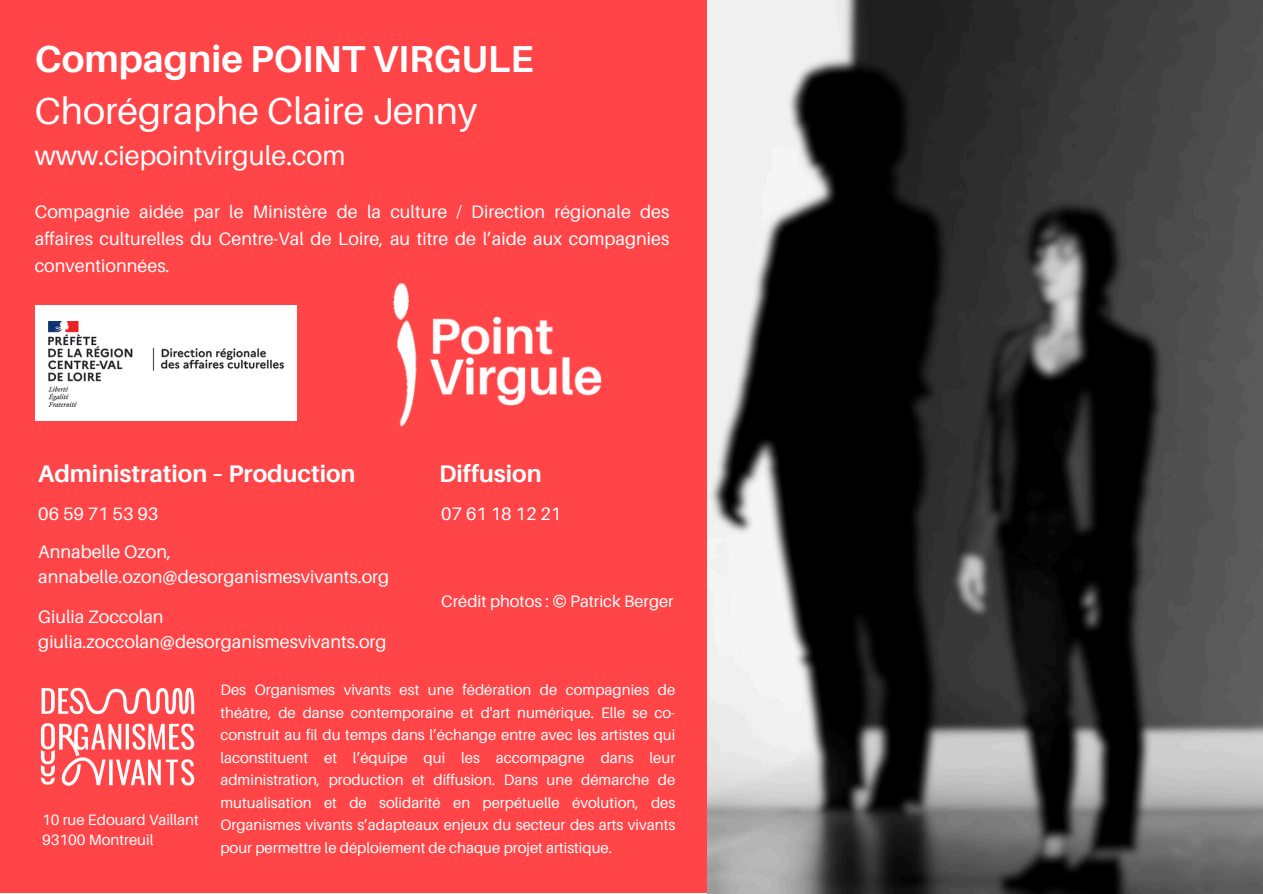
<style>
.page{position:relative;width:1263px;height:894px;background:#fff}
.page>*{position:absolute;margin:0;border:0;box-sizing:border-box;transform-origin:0 0}
.t1{font:37.5px/51.8px "Aileron";color:#fff}
.t2{font:27px "Aileron";color:#fff}
.t3{font:700 24px "Aileron";color:#fff}
.t4{font:18px/27px "Aileron";color:#fff}
.t5{font:16.5px "Aileron";color:#fff}
.t6{font:15px/22.5px "Aileron";color:#fff;text-align:justify}
.s1{font-weight:700}
</style>
<div class="page">
<div style="left:0;top:0;width:707px;height:892px;background:#ff4548"></div>
<div style="left:35px;top:306px;width:262px;height:115px;background:#fff"></div>
<img style="left:49px;top:321px;width:234px;height:86px">
<img style="left:393px;top:283px;width:209px;height:144px">
<img style="left:707px;top:0;width:556px;height:893px">
<img style="left:40px;top:687px;width:155px;height:99px">
<h2 class="t1" style="left:35px;top:32px;width:500px"><span class="s1">Compagnie POINT VIRGULE<br></span>Chorégraphe Claire Jenny</h2>
<h2 class="t2" style="left:35px;top:138px;width:312px">www.ciepointvirgule.com</h2>
<h2 class="t4" style="left:35px;top:197px;width:636px;text-align:justify">Compagnie aidée par le Ministère de la culture / Direction régionale des affaires culturelles du Centre-Val de Loire, au titre de l’aide aux compagnies conventionnées.</h2>
<h3 class="t3" style="left:38px;top:458px;width:319px">Administration – Production</h3>
<h3 class="t4" style="left:38px;top:499px;width:121px">06 59 71 53 93</h3>
<h3 class="t4" style="left:38px;top:539px;width:353px;line-height:24.8px">Annabelle Ozon, annabelle.ozon@desorganismesvivants.org</h3>
<h3 class="t4" style="left:38px;top:604px;width:350px;line-height:24.8px">Giulia Zoccolan giulia.zoccolan@desorganismesvivants.org</h3>
<h3 class="t3" style="left:439px;top:458px;width:104px">Diffusion</h3>
<p class="t4" style="left:441px;top:499px;width:121px">07 61 18 12 21</p>
<p class="t5" style="left:441px;top:591px;width:234px">Crédit photos : © Patrick Berger</p>
<p class="t6" style="left:42px;top:808px;width:158px">10 rue Edouard Vaillant</p>
<p class="t6" style="left:42px;top:828px;width:113px">93100 Montreuil</p>
<p class="t6" style="left:220px;top:678px;width:456px">Des Organismes vivants est une fédération de compagnies de théâtre, de danse contemporaine et d'art numérique. Elle se co&shy;construit au fil du temps dans l’échange entre avec les artistes qui laconstituent et l’équipe qui les accompagne dans leur administration, production et diffusion. Dans une démarche de mutualisation et de solidarité en perpétuelle évolution, des Organismes vivants s’adapteaux enjeux du secteur des arts vivants pour permettre le déploiement de chaque projet artistique.</p>
</div>
